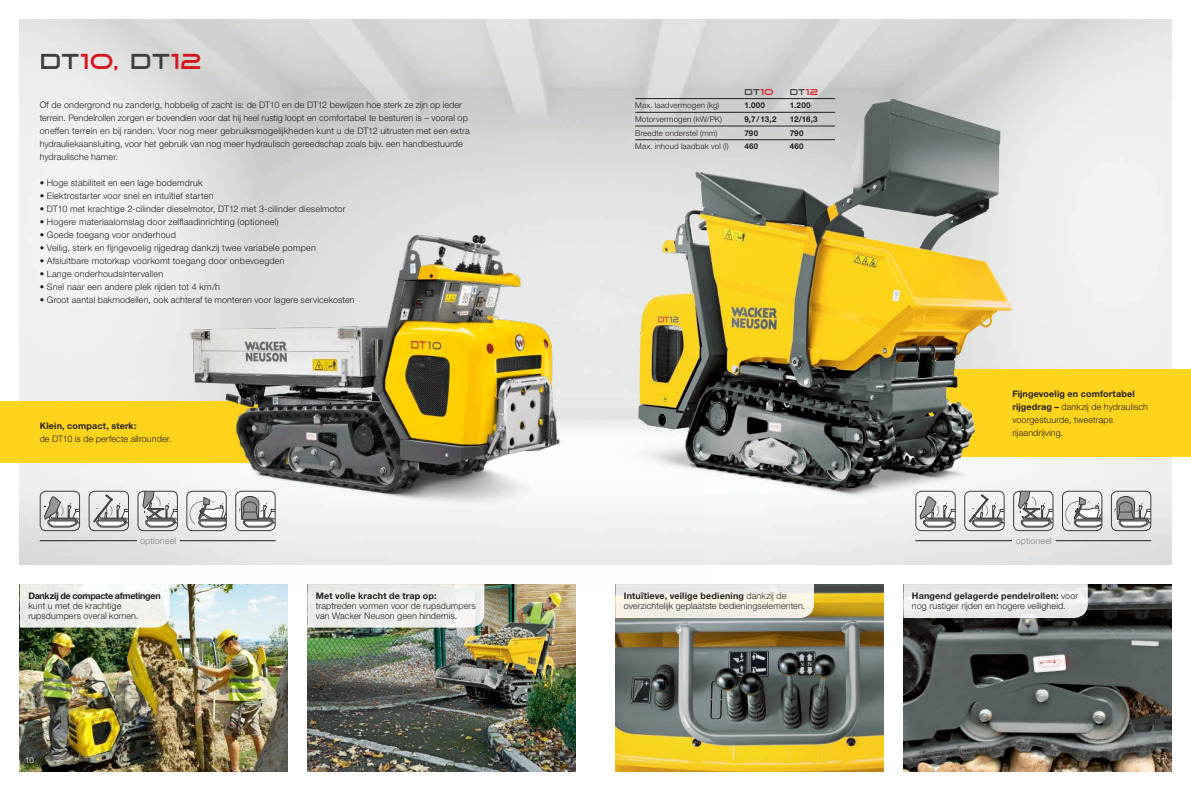
<style>
.page{position:relative;width:1191px;height:791px;background:#fff}
.page>*{position:absolute;margin:0;border:0;box-sizing:border-box;transform-origin:0 0}
.t1{font:23px "Wacker Neuson";color:#d7171f}
.t2{font:300 9px/13px "Helvetica Neue LTW1 G";letter-spacing:.01em;color:#231f20}
.t3{font:700 9px "Helvetica Neue LTW1 G";letter-spacing:.015em;color:#231f20}
.t4{font:700 9px "Helvetica Neue LTW1 G";letter-spacing:-.035em;color:#231f20}
.t5{font:300 9px "Helvetica Neue LTW1 G";letter-spacing:.01em;color:#808285}
.t6{font:9px "Wacker Neuson";letter-spacing:.02em;color:#3e3e3f}
.t7{font:300 8px "Helvetica Neue LTW1 G";letter-spacing:.015em;color:#231f20}
.t8{font:700 8px "Helvetica Neue LTW1 G";letter-spacing:.035em;color:#231f20}
.t9{font:300 8px "Helvetica Neue LTW1 G";color:#fff}
.s1{color:#3e3e3f}
.s2{color:#d7171f}
.s3{font-weight:700}
</style>
<div class="page">
<img style="left:20px;top:584px;width:268px;height:187px">
<img style="left:903px;top:584px;width:268px;height:187px">
<img style="left:20px;top:20px;width:1151px;height:544px">
<img style="left:615px;top:584px;width:268px;height:187px">
<img style="left:308px;top:584px;width:267px;height:187px">
<svg style="left:307px;top:584px;width:177px;height:44px;background:#e9ebe7"></svg>
<svg style="left:20px;top:584px;width:150px;height:44px"></svg>
<svg style="left:903px;top:584px;width:184px;height:34px"></svg>
<div style="left:0;top:401px;width:342px;height:62px;background:#fed41d"></div>
<div style="left:918px;top:369px;width:273px;height:88px;background:#fed41d"></div>
<svg style="left:615px;top:584px;width:199px;height:34px;background:#f1eee6"></svg>
<img style="left:604px;top:89px;width:420px;height:422px">
<svg style="left:43px;top:496px;width:35px;height:32px"></svg>
<div style="left:40px;top:491px;width:40px;height:40px;border:1px solid #3e3e3f;border-radius:6px"></div>
<svg style="left:93px;top:494px;width:31px;height:34px"></svg>
<div style="left:89px;top:491px;width:40px;height:40px;border:1px solid #3e3e3f;border-radius:6px"></div>
<svg style="left:919px;top:496px;width:34px;height:32px"></svg>
<div style="left:915px;top:491px;width:40px;height:40px;border:1px solid #3e3e3f;border-radius:6px"></div>
<svg style="left:968px;top:494px;width:34px;height:34px"></svg>
<div style="left:964px;top:491px;width:40px;height:40px;border:1px solid #3e3e3f;border-radius:6px"></div>
<svg style="left:1018px;top:491px;width:35px;height:37px"></svg>
<div style="left:1013px;top:491px;width:40px;height:40px;border:1px solid #3e3e3f;border-radius:6px"></div>
<div style="left:1062px;top:491px;width:40px;height:40px;border:1px solid #3e3e3f;border-radius:6px"></div>
<svg style="left:1064px;top:497px;width:38px;height:31px"></svg>
<svg style="left:1114px;top:496px;width:35px;height:32px"></svg>
<div style="left:1110px;top:491px;width:41px;height:40px;border:1px solid #3e3e3f;border-radius:6px"></div>
<img style="left:124px;top:148px;width:581px;height:417px">
<hr style="left:635px;top:98px;width:109px;height:1px;background:#231f20">
<hr style="left:744px;top:98px;width:45px;height:1px;background:#231f20">
<hr style="left:789px;top:98px;width:46px;height:1px;background:#231f20">
<hr style="left:635px;top:112px;width:109px;height:1px;background:#231f20">
<hr style="left:744px;top:112px;width:45px;height:1px;background:#231f20">
<hr style="left:789px;top:112px;width:46px;height:1px;background:#231f20">
<hr style="left:635px;top:126px;width:109px;height:1px;background:#231f20">
<hr style="left:744px;top:126px;width:45px;height:1px;background:#231f20">
<hr style="left:789px;top:126px;width:46px;height:1px;background:#231f20">
<hr style="left:635px;top:139px;width:109px;height:1px;background:#231f20">
<hr style="left:744px;top:139px;width:45px;height:1px;background:#231f20">
<hr style="left:789px;top:139px;width:46px;height:1px;background:#231f20">
<hr style="left:40px;top:540px;width:97px;height:1px;background:#231f20">
<hr style="left:180px;top:540px;width:96px;height:1px;background:#231f20">
<hr style="left:915px;top:540px;width:97px;height:1px;background:#231f20">
<hr style="left:1055px;top:540px;width:96px;height:1px;background:#231f20">
<h1 class="t1" style="left:40px;top:50px;width:164px"><span class="s1">DT</span>10, <span class="s1">DT</span>12</h1>
<p class="t2" style="left:40px;top:98px;width:431px">Of de ondergrond nu zanderig, hobbelig of zacht is: de DT10 en de DT12 bewijzen hoe sterk ze zijn op ieder terrein. Pendelrollen zorgen er bovendien voor dat hij heel rustig loopt en comfortabel te besturen is – vooral op oneffen terrein en bij randen. Voor nog meer gebruiksmogelijkheden kunt u de DT12 uitrusten met een extra hydrauliekaansluiting, voor het gebruik van nog meer hydraulisch gereedschap zoals bijv. een handbestuurde hydraulische hamer.</p>
<p class="t2" style="left:40px;top:176px;width:164px">• Hoge stabiliteit en een lage bodemdruk</p>
<p class="t2" style="left:40px;top:189px;width:175px">• Elektrostarter voor snel en intuïtief starten</p>
<p class="t2" style="left:40px;top:202px;width:307px">• DT10 met krachtige 2-cilinder dieselmotor, DT12 met 3-cilinder dieselmotor</p>
<p class="t2" style="left:40px;top:215px;width:240px">• Hogere materiaalomslag door zelflaadinrichting (optioneel)</p>
<p class="t2" style="left:40px;top:228px;width:138px">• Goede toegang voor onderhoud</p>
<p class="t2" style="left:40px;top:241px;width:278px">• Veilig, sterk en fijngevoelig rijgedrag dankzij twee variabele pompen</p>
<p class="t2" style="left:40px;top:254px;width:246px">• Afsluitbare motorkap voorkomt toegang door onbevoegden</p>
<p class="t2" style="left:40px;top:267px;width:125px">• Lange onderhoudsintervallen</p>
<p class="t2" style="left:40px;top:280px;width:182px">• Snel naar een andere plek rijden tot 4 km/h</p>
<p class="t2" style="left:40px;top:293px;width:316px">• Groot aantal bakmodellen, ook achteraf te monteren voor lagere servicekosten</p>
<p class="t3" style="left:40px;top:420px;width:98px">Klein, compact, sterk:</p>
<p class="t2" style="left:40px;top:432px;width:133px">de DT10 is de perfecte allrounder.</p>
<p class="t6" style="left:744px;top:87px;width:31px">DT<span class="s2">10</span></p>
<p class="t6" style="left:789px;top:87px;width:30px">DT<span class="s2">12</span></p>
<p class="t7" style="left:635px;top:101px;width:86px">Max. laadvermogen (kg)</p>
<p class="t8" style="left:744px;top:101px;width:22px">1.000</p>
<p class="t8" style="left:789px;top:101px;width:22px">1.200</p>
<p class="t7" style="left:635px;top:114px;width:88px">Motorvermogen (kW/PK)</p>
<p class="t8" style="left:744px;top:114px;width:34px">9,7/13,2</p>
<p class="t8" style="left:789px;top:114px;width:29px">12/16,3</p>
<p class="t7" style="left:635px;top:128px;width:84px">Breedte onderstel (mm)</p>
<p class="t8" style="left:744px;top:128px;width:15px">790</p>
<p class="t8" style="left:789px;top:128px;width:15px">790</p>
<p class="t7" style="left:635px;top:142px;width:95px">Max. inhoud laadbak vol (l)</p>
<p class="t8" style="left:744px;top:142px;width:15px">460</p>
<p class="t8" style="left:789px;top:142px;width:15px">460</p>
<p class="t2" style="left:1012px;top:387px;width:137px"><span class="s3">Fijngevoelig en comfortabel rijgedrag –</span> dankzij de hydraulisch voorgestuurde, tweetraps rijaandrijving.</p>
<p class="t5" style="left:140px;top:535px;width:37px">optioneel</p>
<p class="t5" style="left:1015px;top:535px;width:37px">optioneel</p>
<p class="t4" style="left:28px;top:590px;width:134px">Dankzij de compacte afmetingen</p>
<p class="t2" style="left:28px;top:601px;width:112px;line-height:10px">kunt u met de krachtige rupsdumpers overal komen.</p>
<p class="t3" style="left:316px;top:590px;width:122px">Met volle kracht de trap op:</p>
<p class="t2" style="left:316px;top:601px;width:161px;line-height:10px">traptreden vormen voor de rupsdumpers van Wacker Neuson geen hindernis.</p>
<p class="t2" style="left:624px;top:591px;width:183px;line-height:10px"><span class="s3">Intuïtieve, veilige bediening</span> dankzij de overzichtelijk geplaatste bedieningselementen.</p>
<p class="t2" style="left:912px;top:591px;width:168px;line-height:10px"><span class="s3">Hangend gelagerde pendelrollen:</span> voor nog rustiger rijden en hogere veiligheid.</p>
<p class="t9" style="left:25px;top:755px;width:10px">10</p>
<p class="t9" style="left:1157px;top:755px;width:10px">11</p>
</div>
